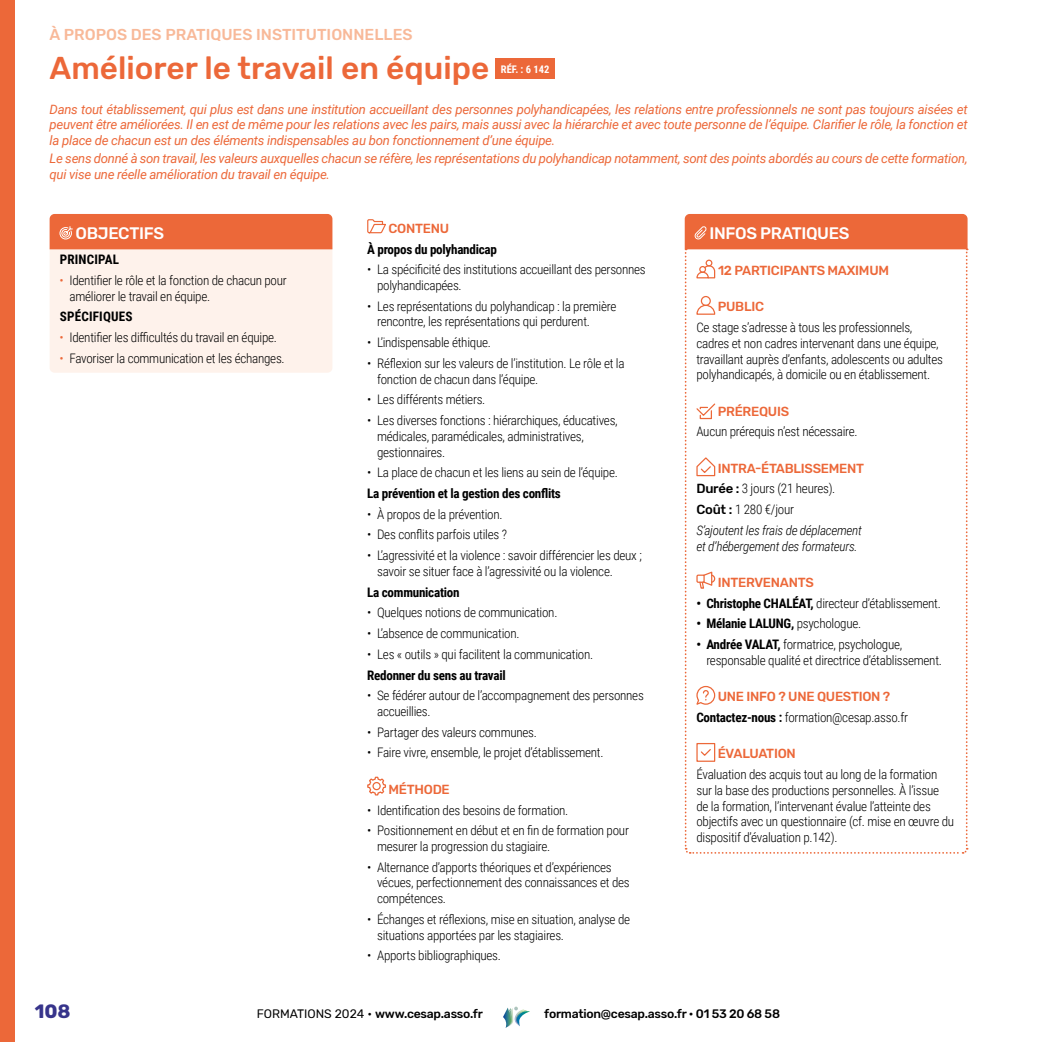
<style>
.page{position:relative;width:1042px;height:1042px;background:#fff}
.page>*{position:absolute;margin:0;border:0;box-sizing:border-box;transform-origin:0 0}
.t1{font:500 31.5px "Rubik";color:#ec6839}
.t2{font:700 19.25px "Rubik";color:#37348b}
.t3{font:500 16.62px "Rubik";letter-spacing:-.02em;color:#fff}
.t4{font:500 15.75px "Rubik";color:#f8b999}
.t5{font:300 13.12px/15.8px "Roboto Condensed";letter-spacing:-.02em;color:#000}
.t6{font:italic 13.12px/15.8px "Roboto";letter-spacing:-.02em;color:#ec6839;text-align:justify}
.t7{font:700 13.12px "Roboto Condensed";letter-spacing:-.02em;color:#000}
.t8{font:500 13.12px "Rubik";letter-spacing:-.02em;color:#ec6839}
.t9{font:italic 300 13.12px/20.7px "Roboto Condensed";letter-spacing:-.02em;color:#000}
.t10{font:700 13.12px "Roboto Condensed";letter-spacing:.015em;color:#000}
.t11{font:500 12.25px "Rubik";letter-spacing:-.02em;color:#000}
.t12{font:700 10.5px "Roboto Condensed";letter-spacing:.015em;color:#fff}
.s1{color:#ec6839}
.s2{font-family:"Rubik";font-weight:500;font-style:normal}
.s3{font-style:normal}
.s4{font-weight:700}
.s5{font-weight:300}
.s6{font-weight:400}
</style>
<div class="page">
<div style="left:0;top:0;width:15px;height:1042px;background:#ec6839"></div>
<div style="left:50px;top:244px;width:282px;height:129px;background:#fef2eb;border-radius:5px"></div>
<div style="left:50px;top:214px;width:282px;height:35px;background:#ec6839"></div>
<svg style="left:367px;top:219px;width:19px;height:14px"></svg>
<svg style="left:367px;top:776px;width:19px;height:19px"></svg>
<div style="left:372px;top:782px;width:9px;height:8px;border:1px solid #ec6839;border-radius:50%"></div>
<svg style="left:684px;top:214px;width:284px;height:640px"></svg>
<div style="left:495px;top:58px;width:60px;height:21px;background:#ec6839"></div>
<svg style="left:503px;top:1006px;width:27px;height:22px"></svg>
<p class="t4" style="left:50px;top:25px;width:364px">À PROPOS DES PRATIQUES INSTITUTIONNELLES</p>
<h1 class="t1" style="left:50px;top:50px;width:441px">Améliorer le travail en équipe</h1>
<p class="t12" style="left:501px;top:61px;width:50px">RÉF. : 6 142</p>
<p class="t6" style="left:50px;top:101px;width:919px">Dans tout établissement, qui plus est dans une institution accueillant des personnes polyhandicapées, les relations entre professionnels ne sont pas toujours aisées et peuvent être améliorées. Il en est de même pour les relations avec les pairs, mais aussi avec la hiérarchie et avec toute personne de l’équipe. Clarifier le rôle, la fonction et la place de chacun est un des éléments indispensables au bon fonctionnement d’une équipe.</p>
<p class="t6" style="left:50px;top:150px;width:919px">Le sens donné à son travail, les valeurs auxquelles chacun se réfère, les représentations du polyhandicap notamment, sont des points abordés au cours de cette formation, qui vise une réelle amélioration du travail en équipe.</p>
<p class="t3" style="left:76px;top:224px;width:90px">OBJECTIFS</p>
<p class="t10" style="left:60px;top:250px;width:61px">PRINCIPAL</p>
<p class="t5" style="left:69px;top:272px;width:219px;text-indent:-10px"><span class="s1">•</span> Identifier le rôle et la fonction de chacun pour améliorer le travail en équipe.</p>
<p class="t10" style="left:60px;top:307px;width:74px">SPÉCIFIQUES</p>
<p class="t5" style="left:60px;top:329px;width:219px"><span class="s1">•</span> Identifier les difficultés du travail en équipe.</p>
<p class="t5" style="left:60px;top:350px;width:227px"><span class="s1">•</span> Favoriser la communication et les échanges.</p>
<p class="t8" style="left:388px;top:221px;width:62px">CONTENU</p>
<p class="t7" style="left:367px;top:240px;width:131px">À propos du polyhandicap</p>
<p class="t5" style="left:377px;top:261px;width:270px;text-indent:-10px">• La spécificité des institutions accueillant des personnes polyhandicapées.</p>
<p class="t5" style="left:377px;top:298px;width:241px;text-indent:-10px">• Les représentations du polyhandicap : la première rencontre, les représentations qui perdurent.</p>
<p class="t5" style="left:367px;top:334px;width:125px">• L’indispensable éthique.</p>
<p class="t5" style="left:377px;top:355px;width:249px;text-indent:-10px">• Réflexion sur les valeurs de l’institution. Le rôle et la fonction de chacun dans l’équipe.</p>
<p class="t5" style="left:367px;top:391px;width:120px">• Les différents métiers.</p>
<p class="t5" style="left:377px;top:412px;width:242px;text-indent:-10px">• Les diverses fonctions : hiérarchiques, éducatives, médicales, paramédicales, administratives, gestionnaires.</p>
<p class="t5" style="left:367px;top:464px;width:252px">• La place de chacun et les liens au sein de l’équipe.</p>
<p class="t7" style="left:367px;top:484px;width:195px">La prévention et la gestion des conflits</p>
<p class="t5" style="left:367px;top:506px;width:137px">• À propos de la prévention.</p>
<p class="t5" style="left:367px;top:526px;width:141px">• Des conflits parfois utiles ?</p>
<p class="t5" style="left:377px;top:547px;width:266px;text-indent:-10px">• L’agressivité et la violence : savoir différencier les deux ; savoir se situer face à l’agressivité ou la violence.</p>
<p class="t7" style="left:367px;top:583px;width:94px">La communication</p>
<p class="t5" style="left:367px;top:604px;width:192px">• Quelques notions de communication.</p>
<p class="t5" style="left:367px;top:625px;width:154px">• L’absence de communication.</p>
<p class="t5" style="left:367px;top:646px;width:228px">• Les « outils » qui facilitent la communication.</p>
<p class="t7" style="left:367px;top:665px;width:140px">Redonner du sens au travail</p>
<p class="t5" style="left:377px;top:687px;width:268px;text-indent:-10px">• Se fédérer autour de l’accompagnement des personnes accueillies.</p>
<p class="t5" style="left:367px;top:723px;width:171px">• Partager des valeurs communes.</p>
<p class="t5" style="left:367px;top:744px;width:238px">• Faire vivre, ensemble, le projet d’établissement.</p>
<p class="t8" style="left:388px;top:781px;width:63px">MÉTHODE</p>
<p class="t5" style="left:367px;top:801px;width:203px">• Identification des besoins de formation.</p>
<p class="t5" style="left:377px;top:822px;width:253px;text-indent:-10px">• Positionnement en début et en fin de formation pour mesurer la progression du stagiaire.</p>
<p class="t5" style="left:377px;top:858px;width:254px;text-indent:-10px">• Alternance d’apports théoriques et d’expériences vécues, perfectionnement des connaissances et des compétences.</p>
<p class="t5" style="left:377px;top:911px;width:255px;text-indent:-10px">• Échanges et réflexions, mise en situation, analyse de situations apportées par les stagiaires.</p>
<p class="t5" style="left:367px;top:947px;width:135px">• Apports bibliographiques.</p>
<p class="t3" style="left:709px;top:224px;width:142px">INFOS PRATIQUES</p>
<p class="t8" style="left:718px;top:263px;width:173px">12 PARTICIPANTS MAXIMUM</p>
<p class="t8" style="left:718px;top:299px;width:48px">PUBLIC</p>
<p class="t5" style="left:696px;top:319px;width:248px">Ce stage s’adresse à tous les professionnels, cadres et non cadres intervenant dans une équipe, travaillant auprès d’enfants, adolescents ou adultes polyhandicapés, à domicile ou en établissement.</p>
<p class="t8" style="left:718px;top:403px;width:73px">PRÉREQUIS</p>
<p class="t5" style="left:696px;top:423px;width:163px">Aucun prérequis n’est nécessaire.</p>
<p class="t8" style="left:718px;top:461px;width:148px">INTRA-ÉTABLISSEMENT</p>
<p class="t9" style="left:696px;top:478px;width:167px"><span class="s2">Durée :</span> <span class="s3">3 jours (21 heures).<br></span><span class="s2">Coût :</span> <span class="s3">1 280 €/jour<br></span>S’ajoutent les frais de déplacement</p>
<p class="t9" style="left:696px;top:535px;width:163px">et d’hébergement des formateurs.</p>
<p class="t8" style="left:718px;top:575px;width:98px">INTERVENANTS</p>
<p class="t5" style="left:696px;top:595px;width:246px"><span class="s4">• Christophe CHALÉAT,</span> directeur d’établissement.</p>
<p class="t7" style="left:696px;top:614px;width:166px">• Mélanie LALUNG, <span class="s5">psychologue.</span></p>
<p class="t5" style="left:706px;top:636px;width:237px;text-indent:-10px"><span class="s4">• Andrée VALAT,</span> formatrice, psychologue, responsable qualité et directrice d’établissement.</p>
<p class="t8" style="left:718px;top:689px;width:174px">UNE INFO ? UNE QUESTION ?</p>
<p class="t5" style="left:696px;top:709px;width:213px"><span class="s4">Contactez-nous :</span> formation@cesap.asso.fr</p>
<p class="t8" style="left:718px;top:746px;width:80px">ÉVALUATION</p>
<p class="t5" style="left:696px;top:766px;width:259px">Évaluation des acquis tout au long de la formation sur la base des productions personnelles. À l’issue de la formation, l’intervenant évalue l’atteinte des objectifs avec un questionnaire (cf. mise en œuvre du dispositif d’évaluation p.142).</p>
<h2 class="t2" style="left:35px;top:1000px;width:37px">108</h2>
<p class="t11" style="left:257px;top:1007px;width:228px"><span class="s6">FORMATIONS 2024 •</span> www.cesap.asso.fr</p>
<p class="t11" style="left:544px;top:1007px;width:237px">formation@cesap.asso.fr • 01 53 20 68 58</p>
</div>
